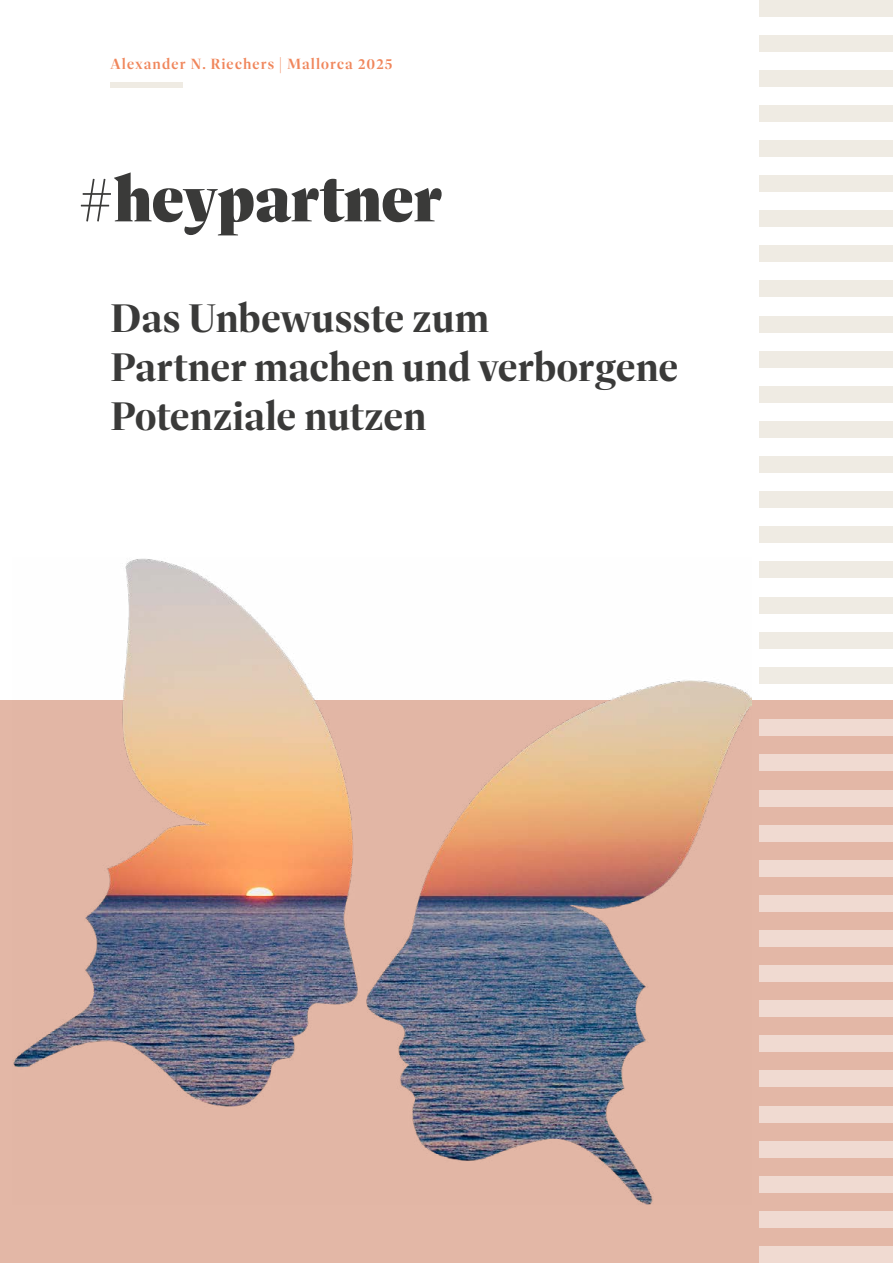
<style>
.page{position:relative;width:893px;height:1263px;background:#fff}
.page>*{position:absolute;margin:0;border:0;box-sizing:border-box;transform-origin:0 0}
.t1{font:900 64.5px "Dashiell Fine";color:#3a3a39}
.t2{font:700 40.5px/48.6px "Dashiell Fine";color:#3a3a39}
.t3{font:600 15px "Dashiell Fine";letter-spacing:.07em;color:#f0865b}
</style>
<div class="page">
<div style="left:0;top:701px;width:893px;height:562px;background:#e3b7a6"></div>
<img style="left:13px;top:558px;width:739px;height:647px">
<div style="left:110px;top:82px;width:72px;height:6px;background:#efebe3"></div>
<div style="left:759px;top:719px;width:134px;height:17px;background:#f0dad1"></div>
<div style="left:759px;top:754px;width:134px;height:17px;background:#f0dad1"></div>
<div style="left:759px;top:789px;width:134px;height:17px;background:#f0dad1"></div>
<div style="left:759px;top:825px;width:134px;height:16px;background:#f0dad1"></div>
<div style="left:759px;top:860px;width:134px;height:17px;background:#f0dad1"></div>
<div style="left:759px;top:895px;width:134px;height:17px;background:#f0dad1"></div>
<div style="left:759px;top:930px;width:134px;height:17px;background:#f0dad1"></div>
<div style="left:759px;top:965px;width:134px;height:17px;background:#f0dad1"></div>
<div style="left:759px;top:1000px;width:134px;height:17px;background:#f0dad1"></div>
<div style="left:759px;top:1035px;width:134px;height:17px;background:#f0dad1"></div>
<div style="left:759px;top:1070px;width:134px;height:17px;background:#f0dad1"></div>
<div style="left:759px;top:1105px;width:134px;height:17px;background:#f0dad1"></div>
<div style="left:759px;top:1141px;width:134px;height:17px;background:#f0dad1"></div>
<div style="left:759px;top:1176px;width:134px;height:17px;background:#f0dad1"></div>
<div style="left:759px;top:1211px;width:134px;height:17px;background:#f0dad1"></div>
<div style="left:759px;top:1246px;width:134px;height:17px;background:#f0dad1"></div>
<div style="left:759px;top:105px;width:134px;height:17px;background:#efebe3"></div>
<div style="left:759px;top:140px;width:134px;height:17px;background:#efebe3"></div>
<div style="left:759px;top:175px;width:134px;height:17px;background:#efebe3"></div>
<div style="left:759px;top:210px;width:134px;height:17px;background:#efebe3"></div>
<div style="left:759px;top:245px;width:134px;height:17px;background:#efebe3"></div>
<div style="left:759px;top:280px;width:134px;height:17px;background:#efebe3"></div>
<div style="left:759px;top:316px;width:134px;height:17px;background:#efebe3"></div>
<div style="left:759px;top:351px;width:134px;height:17px;background:#efebe3"></div>
<div style="left:759px;top:386px;width:134px;height:17px;background:#efebe3"></div>
<div style="left:759px;top:421px;width:134px;height:17px;background:#efebe3"></div>
<div style="left:759px;top:456px;width:134px;height:17px;background:#efebe3"></div>
<div style="left:759px;top:491px;width:134px;height:17px;background:#efebe3"></div>
<div style="left:759px;top:526px;width:134px;height:17px;background:#efebe3"></div>
<div style="left:759px;top:561px;width:134px;height:17px;background:#efebe3"></div>
<div style="left:759px;top:596px;width:134px;height:17px;background:#efebe3"></div>
<div style="left:759px;top:632px;width:134px;height:17px;background:#efebe3"></div>
<div style="left:759px;top:667px;width:134px;height:17px;background:#efebe3"></div>
<div style="left:759px;top:35px;width:134px;height:17px;background:#efebe3"></div>
<div style="left:759px;top:0;width:134px;height:17px;background:#efebe3"></div>
<div style="left:759px;top:70px;width:134px;height:17px;background:#efebe3"></div>
<p class="t3" style="left:110px;top:55px;width:284px">Alexander N. Riechers | Mallorca 2025</p>
<h1 class="t1" style="left:78px;top:159px;width:365px">#heypartner</h1>
<p class="t2" style="left:110px;top:295px;width:570px">Das Unbewusste zum<br>Partner machen und verborgene<br>Potenziale nutzen</p>
</div>
